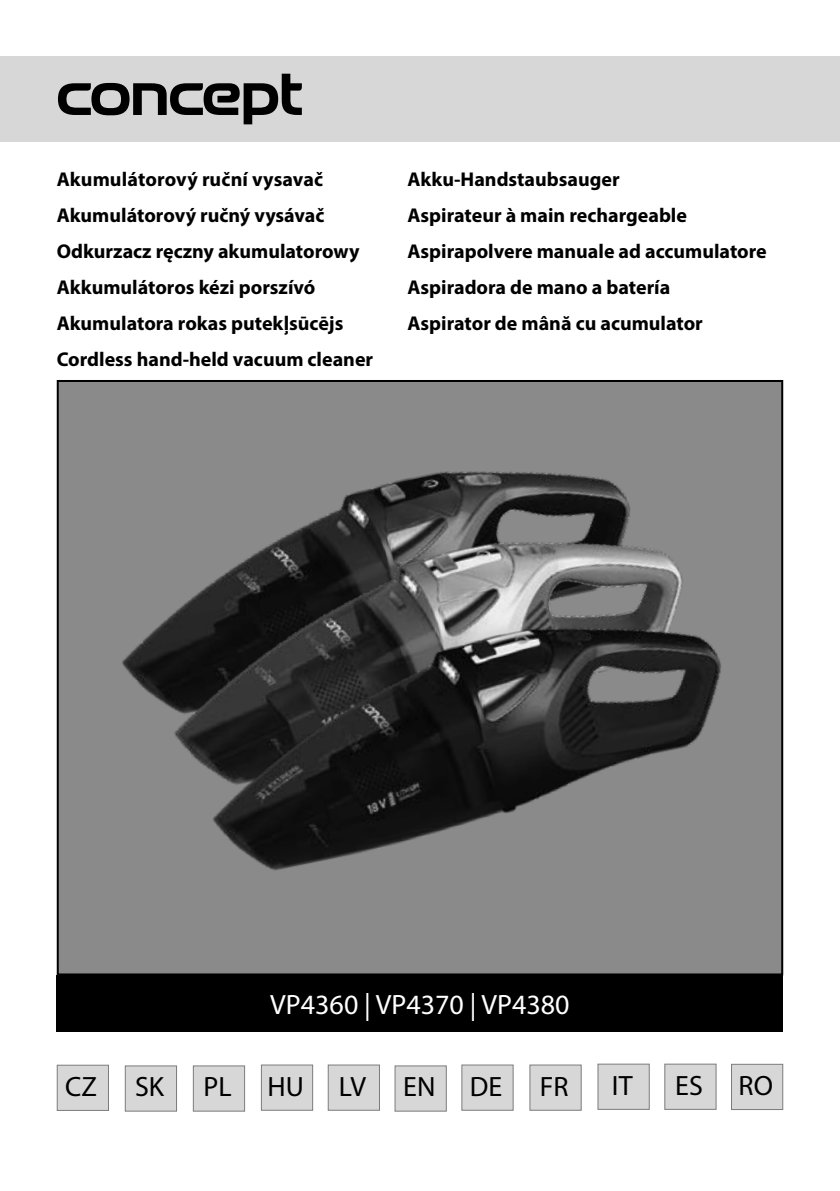
<style>
.page{position:relative;width:840px;height:1191px;background:#fff}
.page>*{position:absolute;margin:0;border:0;box-sizing:border-box;transform-origin:0 0}
.t1{font:28px "Myriad Pro";color:#000}
.t2{font:28px "Myriad Pro";color:#fff}
.t3{font:700 20px/36px "Myriad Pro";color:#000}
</style>
<div class="page">
<svg style="left:722px;top:56px;width:63px;height:1px"></svg>
<div style="left:58px;top:381px;width:723px;height:593px;background:#8a8a8a"></div>
<div style="left:57px;top:975px;width:725px;height:57px;background:#000"></div>
<div style="left:0;top:57px;width:839px;height:85px;background:#d7d7d7"></div>
<svg style="left:58px;top:73px;width:244px;height:51px"></svg>
<div style="left:57px;top:1064px;width:52px;height:46px;background:#d7d7d7;border:1px solid #7c7c7c"></div>
<div style="left:730px;top:1063px;width:52px;height:47px;background:#d7d7d7;border:1px solid #7c7c7c"></div>
<div style="left:394px;top:1065px;width:52px;height:46px;background:#d7d7d7;border:1px solid #7c7c7c"></div>
<div style="left:125px;top:1065px;width:52px;height:46px;background:#d7d7d7;border:1px solid #7c7c7c"></div>
<div style="left:193px;top:1065px;width:52px;height:46px;background:#d7d7d7;border:1px solid #7c7c7c"></div>
<div style="left:261px;top:1064px;width:52px;height:46px;background:#d7d7d7;border:1px solid #7c7c7c"></div>
<div style="left:327px;top:1064px;width:53px;height:46px;background:#d7d7d7;border:1px solid #7c7c7c"></div>
<div style="left:461px;top:1064px;width:52px;height:46px;background:#d7d7d7;border:1px solid #7c7c7c"></div>
<div style="left:529px;top:1064px;width:52px;height:46px;background:#d7d7d7;border:1px solid #7c7c7c"></div>
<div style="left:597px;top:1063px;width:52px;height:46px;background:#d7d7d7;border:1px solid #7c7c7c"></div>
<div style="left:664px;top:1063px;width:52px;height:46px;background:#d7d7d7;border:1px solid #7c7c7c"></div>
<img style="left:56px;top:380px;width:683px;height:83px">
<img style="left:56px;top:463px;width:665px;height:500px">
<p class="t3" style="left:57px;top:161px;width:318px">Akumulátorový ruční vysavač<br>Akumulátorový ručný vysávač<br>Odkurzacz ręczny akumulatorowy<br>Akkumulátoros kézi porszívó<br>Akumulatora rokas putekļsūcējs<br>Cordless hand-held vacuum cleaner</p>
<p class="t3" style="left:407px;top:161px;width:360px">Akku-Handstaubsauger<br>Aspirateur à main rechargeable<br>Aspirapolvere manuale ad accumulatore<br>Aspiradora de mano a batería<br>Aspirator de mână cu acumulator</p>
<h1 class="t2" style="left:270px;top:986px;width:301px">VP4360 | VP4370 | VP4380</h1>
<h1 class="t1" style="left:65px;top:1069px;width:33px">CZ</h1>
<h1 class="t1" style="left:135px;top:1069px;width:30px">SK</h1>
<h1 class="t1" style="left:203px;top:1069px;width:30px">PL</h1>
<h1 class="t1" style="left:267px;top:1068px;width:100px">HU LV</h1>
<h1 class="t1" style="left:403px;top:1069px;width:101px">EN DE</h1>
<h1 class="t1" style="left:539px;top:1068px;width:30px">FR</h1>
<h1 class="t1" style="left:611px;top:1068px;width:22px">IT</h1>
<h1 class="t1" style="left:675px;top:1068px;width:29px">ES</h1>
<h1 class="t1" style="left:738px;top:1068px;width:36px">RO</h1>
</div>
